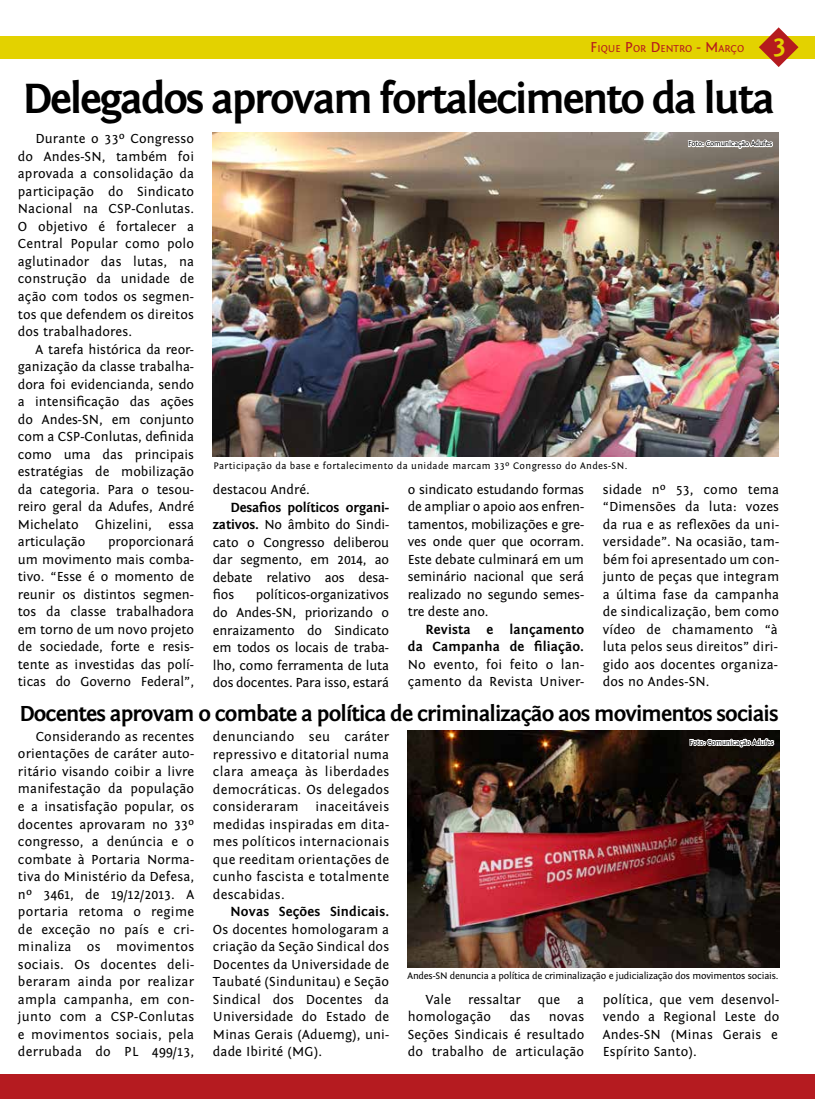
<style>
.page{position:relative;width:815px;height:1099px;background:#fff}
.page>*{position:absolute;margin:0;border:0;box-sizing:border-box;transform-origin:0 0}
.t1{font:700 43.75px "Fontin Sans";letter-spacing:-.05em;color:#000}
.t2{font:700 26.25px "Fontin Sans";color:#e3d200}
.t3{font:700 22.5px "Fontin Sans";letter-spacing:-.04em;color:#000}
.t4{font:13.75px/17.5px "Fontin Sans";letter-spacing:.01em;color:#000;text-align:justify}
.t5{font:700 13.75px/17.5px "Fontin Sans";letter-spacing:.01em;color:#000;text-align:right}
.t6{font:10.5px "Fontin Sans Small Caps";color:#b5191e}
.t7{font:10px "Fontin Sans";letter-spacing:-.02em;color:#000}
.t8{font:10px "Fontin Sans";letter-spacing:.04em;color:#000}
.t9{font:7.5px "Fontin Sans";letter-spacing:-.02em;color:#000}
.s1{font-size:15px}
.s2{font-weight:700}
</style>
<div class="page">
<div style="left:0;top:36px;width:815px;height:22px;background:#e3d200"></div>
<svg style="left:759px;top:27px;width:39px;height:40px"></svg>
<div style="left:0;top:1074px;width:815px;height:24px;background:#b5191e"></div>
<img style="left:212px;top:133px;width:567px;height:324px">
<svg style="left:687px;top:135px;width:87px;height:31px"></svg>
<img style="left:408px;top:730px;width:371px;height:237px">
<svg style="left:688px;top:734px;width:87px;height:31px"></svg>
<p class="t6" style="left:590px;top:43px;width:155px"><span class="s1">F</span>IQUE <span class="s1">P</span>OR <span class="s1">D</span>ENTRO <span class="s1">- M</span>ARÇO</p>
<h2 class="t2" style="left:773px;top:31px;width:15px">3</h2>
<h1 class="t1" style="left:23px;top:75px;width:754px">Delegados aprovam fortalecimento da luta</h1>
<p class="t4" style="left:18px;top:130px;width:178px;text-indent:18px">Durante o 33º Congresso do Andes-SN, também foi aprovada a consolidação da participação do Sindicato Nacional na CSP-Conlutas.<br>O objetivo é fortalecer a Central Popular como polo aglutinador das lutas, na construção da unidade de ação com todos os segmen&shy;tos que defendem os direitos dos trabalhadores.</p>
<p class="t4" style="left:18px;top:340px;width:178px;text-indent:18px">A tarefa histórica da reor&shy;ganização da classe trabalha&shy;dora foi evidencianda, sendo a intensificação das ações do Andes-SN, em conjunto com a CSP-Conlutas, definida como uma das principais estratégias de mobilização da categoria. Para o tesou&shy;reiro geral da Adufes, André Michelato Ghizelini, essa articulação</p>
<p class="t4" style="left:18px;top:533px;width:178px;text-indent:90px">proporcionará um movimento mais comba&shy;tivo. “Esse é o momento de reunir os distintos segmen&shy;tos da classe trabalhadora em torno de um novo projeto de sociedade, forte e resis&shy;tente as investidas das polí&shy;ticas do Governo Federal”,</p>
<p class="t9" style="left:688px;top:140px;width:86px">Foto: Comunicação Adufes</p>
<p class="t8" style="left:213px;top:460px;width:415px">Participação da base e fortalecimento da unidade marcam 33º Congresso do Andes-SN.</p>
<p class="t4" style="left:213px;top:481px;width:99px">destacou André.</p>
<p class="t4" style="left:213px;top:499px;width:178px;text-indent:18px"><span class="s2">Desafios políticos organi&shy;zativos.</span> No âmbito do Sindi&shy;cato o Congresso deliberou dar segmento, em 2014, ao debate relativo aos desa&shy;fios</p>
<p class="t4" style="left:213px;top:586px;width:178px;text-indent:43px">políticos-organizativos do Andes-SN, priorizando o enraizamento do Sindicato em todos os locais de traba&shy;lho, como ferramenta de luta dos docentes. Para isso, estará</p>
<p class="t4" style="left:408px;top:480px;width:178px">o sindicato estudando formas de ampliar o apoio aos enfren&shy;tamentos, mobilizações e gre&shy;ves onde quer que ocorram.<br>Este debate culminará em um seminário nacional que será realizado no segundo semes&shy;tre deste ano.</p>
<p class="t5" style="left:408px;top:620px;width:178px">Revista e lançamento da Campanha de filiação.</p>
<p class="t4" style="left:408px;top:655px;width:178px">No evento, foi feito o lan&shy;çamento da Revista Univer-</p>
<p class="t4" style="left:603px;top:480px;width:178px">sidade nº 53, como tema “Dimensões da luta: vozes da rua e as reflexões da uni&shy;versidade”. Na ocasião, tam&shy;bém foi apresentado um con&shy;junto de peças que integram a última fase da campanha de sindicalização, bem como vídeo de chamamento “à luta pelos seus direitos” diri&shy;gido aos docentes organiza&shy;dos no Andes-SN.</p>
<h3 class="t3" style="left:19px;top:700px;width:761px">Docentes aprovam o combate a política de criminalização aos movimentos sociais</h3>
<p class="t4" style="left:18px;top:728px;width:178px;text-indent:18px">Considerando as recentes orientações de caráter auto&shy;ritário visando coibir a livre manifestação da população e a insatisfação popular, os docentes aprovaram no 33º congresso, a denúncia e o combate à Portaria Norma&shy;tiva do Ministério da Defesa, nº 3461, de 19/12/2013. A portaria retoma o regime de exceção no país e cri&shy;minaliza os movimentos sociais. Os docentes deli&shy;beraram ainda por realizar ampla campanha, em con&shy;junto com a CSP-Conlutas e movimentos sociais, pela derrubada do PL 499/13,</p>
<p class="t4" style="left:213px;top:728px;width:178px">denunciando seu caráter repressivo e ditatorial numa clara ameaça às liberdades democráticas. Os delegados consideraram inaceitáveis medidas inspiradas em dita&shy;mes políticos internacionais que reeditam orientações de cunho fascista e totalmente descabidas.</p>
<p class="t5" style="left:231px;top:903px;width:160px">Novas Seções Sindicais.</p>
<p class="t4" style="left:213px;top:920px;width:178px">Os docentes homologaram a criação da Seção Sindical dos Docentes da Universidade de Taubaté (Sindunitau) e Seção Sindical dos Docentes da Universidade do Estado de Minas Gerais (Aduemg), uni&shy;dade Ibirité (MG).</p>
<p class="t9" style="left:690px;top:738px;width:86px">Foto: Comunicação Adufes</p>
<p class="t7" style="left:407px;top:970px;width:373px">Andes-SN denuncia a política de criminalização e judicialização dos movimentos sociais.</p>
<p class="t4" style="left:408px;top:990px;width:178px;text-indent:18px">Vale ressaltar que a homologação</p>
<p class="t4" style="left:510px;top:1007px;width:22px">das</p>
<p class="t4" style="left:408px;top:1007px;width:178px;text-indent:141px">novas Seções Sindicais é resultado do trabalho de articulação</p>
<p class="t4" style="left:603px;top:990px;width:178px">política, que vem desenvol&shy;vendo a Regional Leste do Andes-SN (Minas Gerais e Espírito Santo).</p>
</div>
